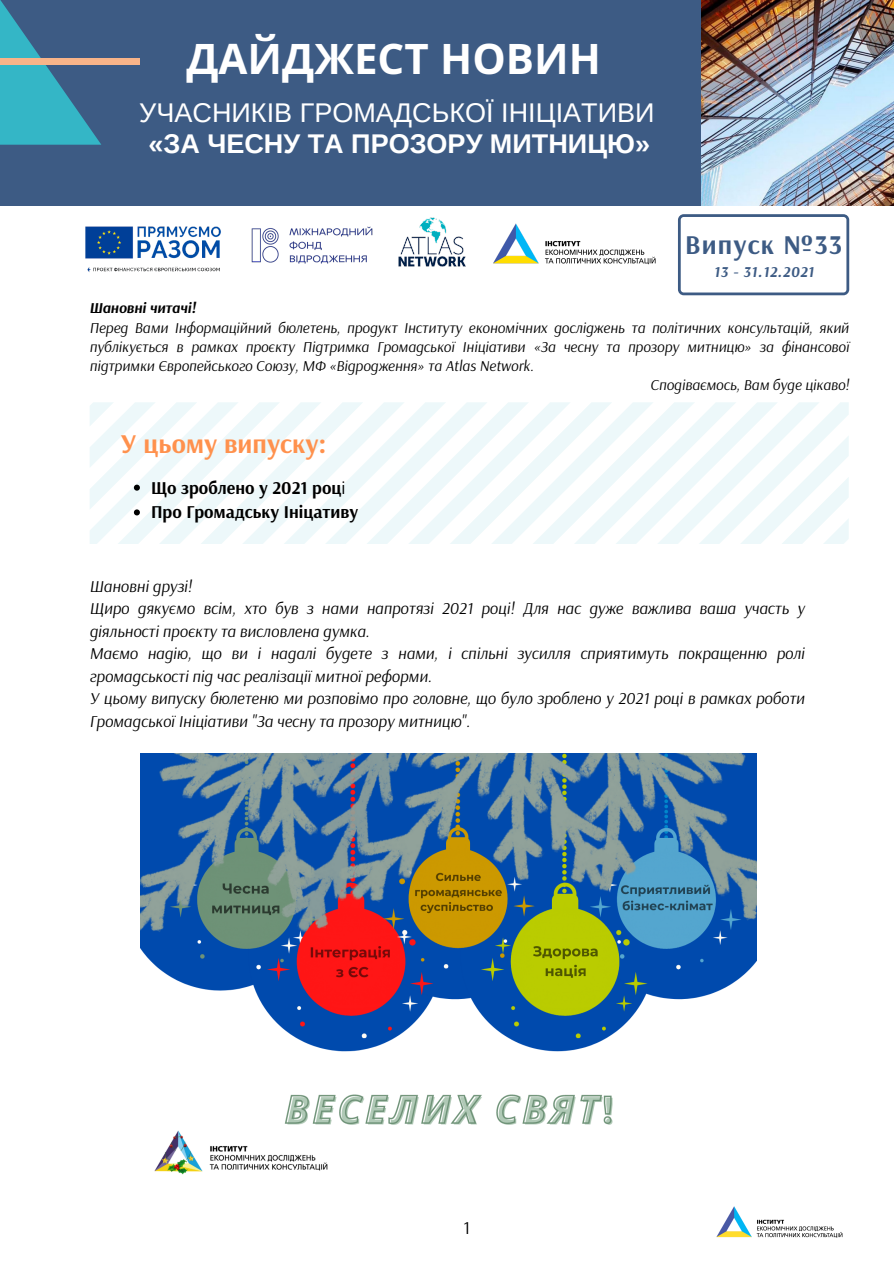
<style>
.page{position:relative;width:894px;height:1264px;background:#fff}
.page>*{position:absolute;margin:0;border:0;box-sizing:border-box;transform-origin:0 0}
.t1{font:700 42px "Noto Sans";color:#fff}
.t2{font:27px "Arimo";color:#fff}
.t3{font:700 27px "Arimo";color:#fff}
.t4{font:700 27px "Arsenal";color:#ff914d}
.t5{font:700 27px "Arsenal";letter-spacing:.045em;color:#3d5b84}
.t6{font:700 18px "Arsenal";color:#000}
.t7{font:18px "Arsenal";color:#000}
.t8{font:italic 16.5px/22.5px "Arsenal";color:#000}
.t9{font:italic 15px/19.2px "Arsenal";color:#000;text-align:justify}
.t10{font:italic 700 15px "Arsenal";color:#000}
.t11{font:italic 700 15px "Arsenal";letter-spacing:.045em;color:#3d5b84}
.s1{font-weight:400}
</style>
<div class="page">
<div style="left:0;top:0;width:893px;height:205px;background:#3d5b84"></div>
<svg style="left:0;top:0;width:101px;height:145px"></svg>
<div style="left:0;top:59px;width:140px;height:6px;background:#f8b489"></div>
<img style="left:701px;top:0;width:192px;height:205px">
<svg style="left:90px;top:402px;width:758px;height:142px"></svg>
<img style="left:85px;top:217px;width:571px;height:55px">
<svg style="left:678px;top:214px;width:171px;height:81px"></svg>
<img style="left:716px;top:1206px;width:127px;height:32px">
<img style="left:141px;top:753px;width:614px;height:422px">
<svg style="left:134px;top:484px;width:6px;height:6px"></svg>
<svg style="left:134px;top:509px;width:6px;height:6px"></svg>
<p class="t1" style="left:186px;top:29px;width:416px">ДАЙДЖЕСТ НОВИН</p>
<p class="t2" style="left:139px;top:97px;width:516px">УЧАСНИКІВ ГРОМАДСЬКОЇ ІНІЦІАТИВИ</p>
<p class="t3" style="left:148px;top:129px;width:503px">«ЗА ЧЕСНУ ТА ПРОЗОРУ МИТНИЦЮ»</p>
<p class="t5" style="left:685px;top:227px;width:158px">Випуск №33</p>
<p class="t11" style="left:713px;top:262px;width:101px">13 - 31.12.2021</p>
<p class="t10" style="left:89px;top:298px;width:108px">Шановні читачі!</p>
<p class="t9" style="left:89px;top:317px;width:761px">Перед Вами Інформаційний бюлетень, продукт Інституту економічних досліджень та політичних консультацій, який публікується в рамках проєкту Підтримка Громадської Ініціативи «За чесну та прозору митницю» за фінансової підтримки Європейського Cоюзу, МФ «Відродження» та Atlas Network.</p>
<p class="t9" style="left:650px;top:375px;width:200px">Сподіваємось, Вам буде цікаво!</p>
<p class="t4" style="left:120px;top:426px;width:207px">У цьому випуску:</p>
<p class="t6" style="left:151px;top:475px;width:196px">Що зроблено у 2021 роц<span class="s1">і</span></p>
<p class="t6" style="left:151px;top:500px;width:209px">Про Громадську Ініцативу</p>
<p class="t8" style="left:89px;top:574px;width:104px">Шановні друзі!</p>
<p class="t8" style="left:89px;top:596px;width:716px">Щиро дякуємо всім, хто був з нами напротязі 2021 році! Для нас дуже важлива ваша участь у діяльності проєкту та висловлена думка.</p>
<p class="t8" style="left:89px;top:641px;width:716px">Маємо надію, що ви і надалі будете з нами, і спільні зусилля сприятимуть покращенню ролі громадськості під час реалізації митної реформи.</p>
<p class="t8" style="left:89px;top:686px;width:716px">У цьому випуску бюлетеню ми розповімо про головне, що було зроблено у 2021 році в рамках роботи<br>Громадської Ініціативи "За чесну та прозору митницю".</p>
<p class="t7" style="left:463px;top:1215px;width:8px">1</p>
</div>
